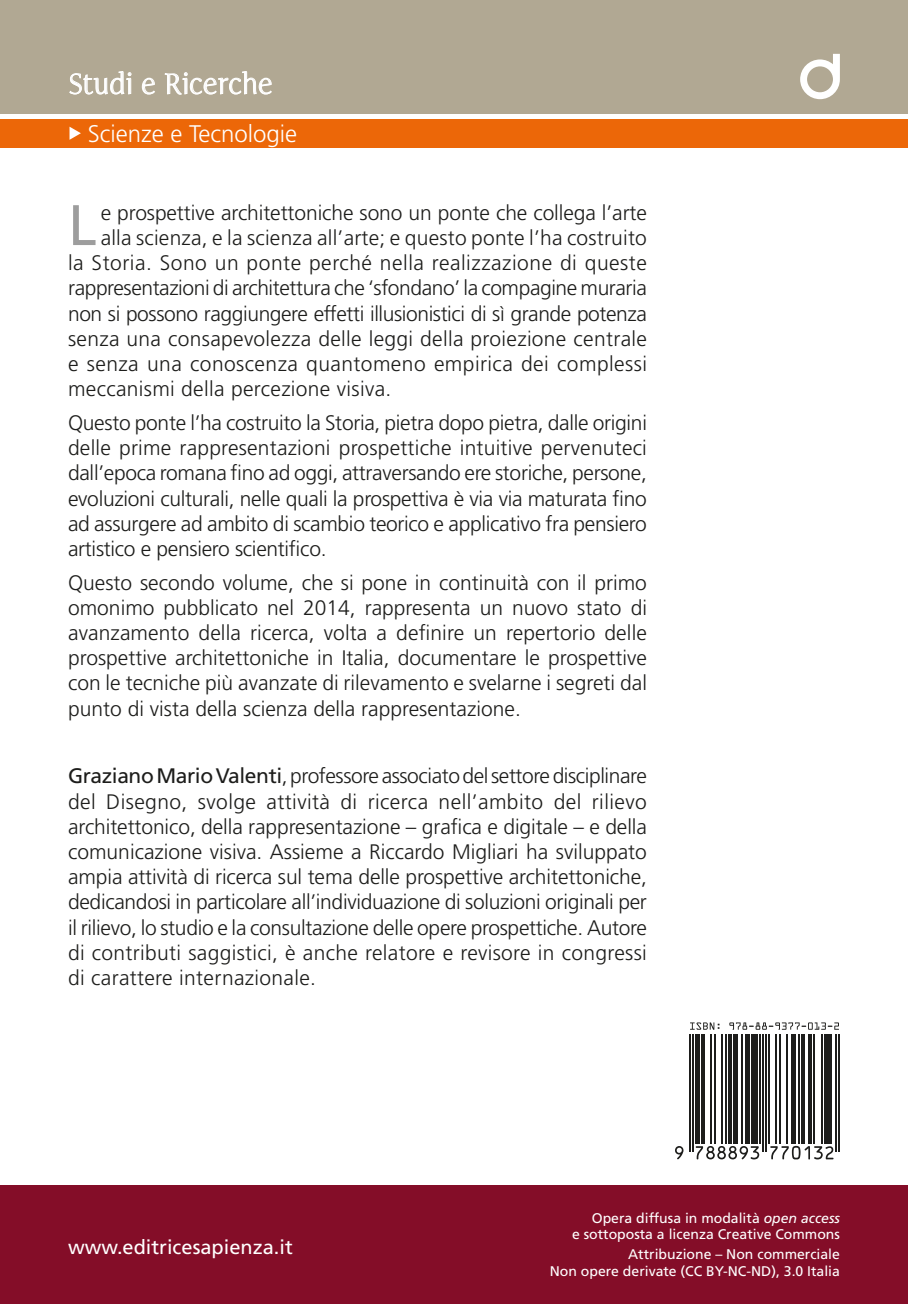
<style>
.page{position:relative;width:908px;height:1304px;background:#fff}
.page>*{position:absolute;margin:0;border:0;box-sizing:border-box;transform-origin:0 0}
.Testo_IV_-_Light__ca{font:57.2px "Frutiger LT Std";color:#9d9d9d}
.t1{font:28px "Sapienza";letter-spacing:-.025em;color:#fff}
.t2{font:300 24px "Frutiger LT Std";color:#fff}
.Testo_IV_-_Light__si{font:300 21px/25.2px "Frutiger LT Std";letter-spacing:-.015em;color:#1d1d1b;text-align:justify}
.Testo_IV_-_Light__bi{font:300 21px/25.2px "Frutiger LT Std";letter-spacing:.015em;color:#1d1d1b;text-align:justify}
.Testo_IV_-_Light__ca-2{font:300 21px "Frutiger LT Std";letter-spacing:.01em;color:#1d1d1b}
.Testo_IV_-_Light__ca-3{font:300 21px "Frutiger LT Std";letter-spacing:-.02em;color:#1d1d1b}
.t3{font:20px "Frutiger LT Std";color:#fff}
.t4{font:14px/16.8px "Frutiger LT Std";color:#fff;text-align:right}
.s1{font-weight:400}
.s2{font-style:italic}
</style>
<div class="page">
<div style="left:0;top:119px;width:907px;height:28px;background:#ec6708"></div>
<div style="left:0;top:1185px;width:906px;height:119px;background:#840d28"></div>
<div style="left:0;top:0;width:907px;height:113px;background:#b1a893"></div>
<div style="left:893px;top:1185px;width:14px;height:119px;background:#840d28"></div>
<svg style="left:69px;top:127px;width:12px;height:13px"></svg>
<svg style="left:69px;top:71px;width:63px;height:24px"></svg>
<svg style="left:142px;top:78px;width:13px;height:17px"></svg>
<svg style="left:164px;top:71px;width:108px;height:24px"></svg>
<svg style="left:800px;top:54px;width:39px;height:45px"></svg>
<svg style="left:690px;top:1022px;width:29px;height:8px"></svg>
<svg style="left:729px;top:1022px;width:109px;height:8px"></svg>
<svg style="left:675px;top:1146px;width:8px;height:13px"></svg>
<hr style="left:688px;top:1034px;width:2px;height:118px;background:#1d1d1b">
<hr style="left:692px;top:1034px;width:1px;height:118px;background:#1d1d1b">
<hr style="left:695px;top:1034px;width:4px;height:110px;background:#1d1d1b">
<hr style="left:701px;top:1034px;width:3px;height:110px;background:#1d1d1b">
<hr style="left:709px;top:1034px;width:2px;height:110px;background:#1d1d1b">
<hr style="left:714px;top:1034px;width:1px;height:110px;background:#1d1d1b">
<hr style="left:720px;top:1034px;width:2px;height:110px;background:#1d1d1b">
<hr style="left:725px;top:1034px;width:1px;height:110px;background:#1d1d1b">
<hr style="left:728px;top:1034px;width:3px;height:110px;background:#1d1d1b">
<div style="left:733px;top:1034px;width:5px;height:110px;background:#1d1d1b"></div>
<hr style="left:741px;top:1034px;width:1px;height:110px;background:#1d1d1b">
<div style="left:744px;top:1034px;width:5px;height:110px;background:#1d1d1b"></div>
<svg style="left:695px;top:1146px;width:63px;height:13px"></svg>
<div style="left:750px;top:1034px;width:7px;height:110px;background:#1d1d1b"></div>
<hr style="left:758px;top:1034px;width:2px;height:110px;background:#1d1d1b">
<hr style="left:761px;top:1034px;width:2px;height:118px;background:#1d1d1b">
<hr style="left:764px;top:1034px;width:2px;height:118px;background:#1d1d1b">
<hr style="left:768px;top:1034px;width:1px;height:110px;background:#1d1d1b">
<hr style="left:774px;top:1034px;width:1px;height:110px;background:#1d1d1b">
<hr style="left:779px;top:1034px;width:1px;height:110px;background:#1d1d1b">
<hr style="left:785px;top:1034px;width:2px;height:110px;background:#1d1d1b">
<div style="left:790px;top:1034px;width:5px;height:110px;background:#1d1d1b"></div>
<hr style="left:798px;top:1034px;width:1px;height:110px;background:#1d1d1b">
<hr style="left:801px;top:1034px;width:3px;height:110px;background:#1d1d1b">
<svg style="left:808px;top:1034px;width:3px;height:110px"></svg>
<hr style="left:812px;top:1034px;width:2px;height:110px;background:#1d1d1b">
<hr style="left:820px;top:1034px;width:2px;height:110px;background:#1d1d1b">
<svg style="left:770px;top:1146px;width:63px;height:13px"></svg>
<hr style="left:823px;top:1034px;width:3px;height:110px;background:#1d1d1b">
<hr style="left:828px;top:1034px;width:3px;height:110px;background:#1d1d1b">
<hr style="left:834px;top:1034px;width:2px;height:118px;background:#1d1d1b">
<hr style="left:837px;top:1034px;width:2px;height:118px;background:#1d1d1b">
<h2 class="t1" style="left:68px;top:67px;width:206px">Studi e Ricerche</h2>
<p class="t2" style="left:88px;top:120px;width:211px">Scienze e Tecnologie</p>
<p class="Testo_IV_-_Light__ca" style="left:68px;top:192px;width:30px">L</p>
<p class="Testo_IV_-_Light__ca-2" style="left:101px;top:201px;width:547px">e prospettive architettoniche sono un ponte che collega l’arte</p>
<p class="Testo_IV_-_Light__ca-2" style="left:101px;top:226px;width:547px">alla scienza, e la scienza all’arte; e questo ponte l’ha costruito</p>
<p class="Testo_IV_-_Light__ca-2" style="left:68px;top:251px;width:580px">la Storia. Sono un ponte perché nella realizzazione di queste</p>
<p class="Testo_IV_-_Light__ca-3" style="left:68px;top:276px;width:580px">rappresentazioni di architettura che ‘sfondano’ la compagine muraria</p>
<p class="Testo_IV_-_Light__ca-3" style="left:68px;top:302px;width:580px">non si possono raggiungere effetti illusionistici di sì grande potenza</p>
<p class="Testo_IV_-_Light__ca-2" style="left:68px;top:327px;width:580px">senza una consapevolezza delle leggi della proiezione centrale</p>
<p class="Testo_IV_-_Light__ca-2" style="left:68px;top:352px;width:580px">e senza una conoscenza quantomeno empirica dei complessi</p>
<p class="Testo_IV_-_Light__ca-2" style="left:68px;top:377px;width:324px">meccanismi della percezione visiva.</p>
<p class="Testo_IV_-_Light__si" style="left:68px;top:410px;width:580px">Questo ponte l’ha costruito la Storia, pietra dopo pietra, dalle origini delle prime rappresentazioni prospettiche intuitive pervenuteci dall’epoca romana fino ad oggi, attraversando ere storiche, persone, evoluzioni culturali, nelle quali la prospettiva è via via maturata fino ad assurgere ad ambito di scambio teorico e applicativo fra pensiero artistico e pensiero scientifico.</p>
<p class="Testo_IV_-_Light__si" style="left:68px;top:570px;width:580px">Questo secondo volume, che si pone in continuità con il primo omonimo pubblicato nel 2014, rappresenta un nuovo stato di avanzamento della ricerca, volta a definire un repertorio delle prospettive architettoniche in Italia, documentare le prospettive con le tecniche più avanzate di rilevamento e svelarne i segreti dal punto di vista della scienza della rappresentazione.</p>
<p class="Testo_IV_-_Light__bi" style="left:68px;top:764px;width:580px"><span class="s1">Graziano Mario Valenti</span>, professore associato del settore disciplinare del Disegno, svolge attività di ricerca nell’ambito del rilievo architettonico, della rappresentazione – grafica e digitale – e della comunicazione visiva. Assieme a Riccardo Migliari ha sviluppato ampia attività di ricerca sul tema delle prospettive architettoniche, dedicandosi in particolare all’individuazione di soluzioni originali per il rilievo, lo studio e la consultazione delle opere prospettiche. Autore di contributi saggistici, è anche relatore e revisore in congressi di carattere internazionale.</p>
<p class="t3" style="left:68px;top:1235px;width:226px">www.editricesapienza.it</p>
<p class="t4" style="left:572px;top:1209px;width:269px">Opera diffusa in modalità <span class="s2">open access<br></span>e sottoposta a licenza Creative Commons</p>
<p class="t4" style="left:549px;top:1246px;width:291px">Attribuzione – Non commerciale<br>Non opere derivate (CC BY-NC-ND), 3.0 Italia</p>
</div>
